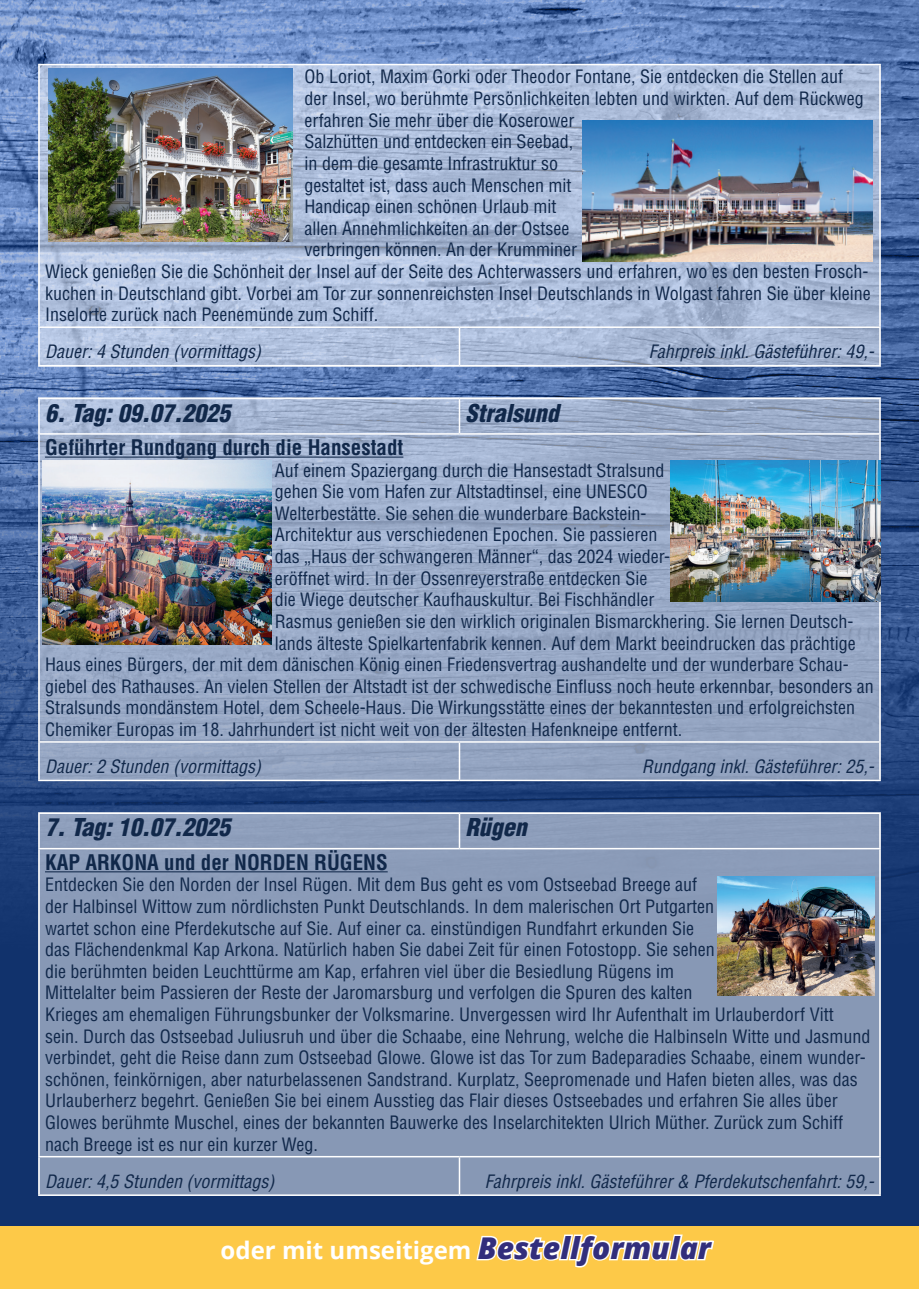
<style>
.page{position:relative;width:919px;height:1289px;background:#fff}
.page>*{position:absolute;margin:0;border:0;box-sizing:border-box;transform-origin:0 0}
.t1{font:italic 900 condensed 24px "Helvetica LT Std";color:#11284a}
.t2{font:700 24px "Open Sans";color:#fff}
.t3{font:700 condensed 21px "Helvetica LT Std";color:#11284a}
.t4{font:condensed 18px/21.6px "Helvetica LT Std";color:#11284a}
.t5{font:italic condensed 18px "Helvetica LT Std";color:#11284a}
.s1{font-weight:800;font-style:italic;font-size:30px}
</style>
<div class="page">
<img style="left:0;top:0;width:918px;height:1226px">
<div style="left:0;top:1226px;width:13px;height:62px;background:#fdc948"></div>
<div style="left:13px;top:1226px;width:905px;height:62px;background:#fdc948"></div>
<svg style="left:40px;top:65px;width:839px;height:300px;background:#acbdd9"></svg>
<hr style="left:38px;top:65px;width:2px;height:261px;background:#fff">
<hr style="left:879px;top:65px;width:1px;height:261px;background:#fff">
<hr style="left:38px;top:326px;width:421px;height:2px;background:#fff">
<hr style="left:38px;top:328px;width:2px;height:37px;background:#fff">
<hr style="left:38px;top:365px;width:421px;height:1px;background:#fff">
<hr style="left:38px;top:64px;width:421px;height:1px;background:#fff">
<hr style="left:459px;top:64px;width:421px;height:1px;background:#fff">
<hr style="left:459px;top:326px;width:421px;height:2px;background:#fff">
<hr style="left:458px;top:328px;width:2px;height:37px;background:#fff">
<hr style="left:879px;top:328px;width:1px;height:37px;background:#fff">
<hr style="left:459px;top:365px;width:421px;height:1px;background:#fff">
<img style="left:49px;top:68px;width:243px;height:173px">
<img style="left:583px;top:120px;width:289px;height:142px">
<svg style="left:40px;top:399px;width:839px;height:380px;background:#99aac6"></svg>
<hr style="left:38px;top:434px;width:2px;height:307px;background:#fff">
<hr style="left:879px;top:434px;width:1px;height:307px;background:#fff">
<hr style="left:38px;top:741px;width:421px;height:1px;background:#fff">
<hr style="left:38px;top:742px;width:2px;height:37px;background:#fff">
<hr style="left:38px;top:779px;width:421px;height:2px;background:#fff">
<hr style="left:38px;top:398px;width:421px;height:1px;background:#fff">
<hr style="left:38px;top:399px;width:2px;height:34px;background:#fff">
<hr style="left:38px;top:433px;width:421px;height:1px;background:#fff">
<hr style="left:459px;top:741px;width:421px;height:1px;background:#fff">
<hr style="left:458px;top:742px;width:2px;height:37px;background:#fff">
<hr style="left:879px;top:742px;width:1px;height:37px;background:#fff">
<hr style="left:459px;top:779px;width:421px;height:2px;background:#fff">
<hr style="left:459px;top:398px;width:421px;height:1px;background:#fff">
<hr style="left:458px;top:399px;width:2px;height:34px;background:#fff">
<hr style="left:879px;top:399px;width:1px;height:34px;background:#fff">
<hr style="left:459px;top:433px;width:421px;height:1px;background:#fff">
<hr style="left:45px;top:456px;width:358px;height:1px;background:#11284a">
<img style="left:670px;top:460px;width:210px;height:142px">
<img style="left:43px;top:460px;width:228px;height:184px">
<div style="left:38px;top:812px;width:842px;height:383px;background:#8798b5"></div>
<hr style="left:38px;top:849px;width:2px;height:306px;background:#fff">
<hr style="left:879px;top:849px;width:1px;height:306px;background:#fff">
<hr style="left:38px;top:1155px;width:421px;height:2px;background:#fff">
<hr style="left:38px;top:1157px;width:2px;height:37px;background:#fff">
<hr style="left:38px;top:1194px;width:421px;height:1px;background:#fff">
<hr style="left:38px;top:812px;width:421px;height:2px;background:#fff">
<hr style="left:38px;top:814px;width:2px;height:33px;background:#fff">
<hr style="left:38px;top:847px;width:421px;height:2px;background:#fff">
<hr style="left:459px;top:1155px;width:421px;height:2px;background:#fff">
<hr style="left:458px;top:1157px;width:2px;height:37px;background:#fff">
<hr style="left:879px;top:1157px;width:1px;height:37px;background:#fff">
<hr style="left:459px;top:1194px;width:421px;height:1px;background:#fff">
<hr style="left:459px;top:812px;width:421px;height:2px;background:#fff">
<hr style="left:458px;top:814px;width:2px;height:33px;background:#fff">
<hr style="left:879px;top:814px;width:1px;height:33px;background:#fff">
<hr style="left:459px;top:847px;width:421px;height:2px;background:#fff">
<hr style="left:45px;top:871px;width:342px;height:1px;background:#11284a">
<img style="left:717px;top:876px;width:157px;height:119px">
<p class="t4" style="left:304px;top:66px;width:560px">Ob Loriot, Maxim Gorki oder Theodor Fontane, Sie entdecken die Stellen auf der Insel, wo berühmte Persönlichkeiten lebten und wirkten. Auf dem Rückweg erfahren Sie mehr über die Koserower</p>
<p class="t4" style="left:304px;top:131px;width:270px">Salzhütten und entdecken ein Seebad,</p>
<p class="t4" style="left:304px;top:152px;width:255px">in dem die gesamte Infrastruktur so</p>
<p class="t4" style="left:304px;top:174px;width:268px">gestaltet ist, dass auch Menschen mit</p>
<p class="t4" style="left:304px;top:196px;width:253px">Handicap einen schönen Urlaub mit</p>
<p class="t4" style="left:304px;top:217px;width:266px">allen Annehmlichkeiten an der Ostsee</p>
<p class="t4" style="left:304px;top:239px;width:274px">verbringen können. An der Krumminer</p>
<p class="t4" style="left:45px;top:260px;width:827px">Wieck genießen Sie die Schönheit der Insel auf der Seite des Achterwassers und erfahren, wo es den besten Frosch&shy;kuchen in Deutschland gibt. Vorbei am Tor zur sonnenreichsten Insel Deutschlands in Wolgast fahren Sie über kleine<br>Inselorte zurück nach Peenemünde zum Schiff.</p>
<p class="t5" style="left:45px;top:340px;width:217px">Dauer: 4 Stunden (vormittags)</p>
<p class="t5" style="left:649px;top:340px;width:226px">Fahrpreis inkl. Gästeführer: 49,-</p>
<p class="t1" style="left:45px;top:398px;width:186px">6. Tag: 09.07.2025</p>
<p class="t1" style="left:465px;top:398px;width:95px">Stralsund</p>
<p class="t3" style="left:45px;top:434px;width:360px">Geführter Rundgang durch die Hansestadt</p>
<p class="t4" style="left:275px;top:459px;width:391px">Auf einem Spaziergang durch die Hansestadt Stralsund</p>
<p class="t4" style="left:275px;top:481px;width:374px">gehen Sie vom Hafen zur Altstadtinsel, eine UNESCO</p>
<p class="t4" style="left:275px;top:502px;width:373px">Welterbestätte. Sie sehen die wunderbare Backstein-</p>
<p class="t4" style="left:275px;top:524px;width:384px">Architektur aus verschiedenen Epochen. Sie passieren</p>
<p class="t4" style="left:275px;top:545px;width:397px">das „Haus der schwangeren Männer“, das 2024 wieder-</p>
<p class="t4" style="left:275px;top:567px;width:374px">eröffnet wird. In der Ossenreyerstraße entdecken Sie</p>
<p class="t4" style="left:275px;top:589px;width:381px">die Wiege deutscher Kaufhauskultur. Bei Fischhändler</p>
<p class="t4" style="left:275px;top:610px;width:582px">Rasmus genießen sie den wirklich originalen Bismarckhering. Sie lernen Deutsch&shy;lands älteste Spielkartenfabrik kennen. Auf dem Markt beeindrucken das prächtige</p>
<p class="t4" style="left:45px;top:653px;width:830px">Haus eines Bürgers, der mit dem dänischen König einen Friedensvertrag aushandelte und der wunderbare Schau&shy;giebel des Rathauses. An vielen Stellen der Altstadt ist der schwedische Einfluss noch heute erkennbar, besonders an Stralsunds mondänstem Hotel, dem Scheele-Haus. Die Wirkungsstätte eines der bekanntesten und erfolgreichsten Chemiker Europas im 18. Jahrhundert ist nicht weit von der ältesten Hafenkneipe entfernt.</p>
<p class="t5" style="left:45px;top:755px;width:217px">Dauer: 2 Stunden (vormittags)</p>
<p class="t5" style="left:641px;top:755px;width:233px">Rundgang inkl. Gästeführer: 25,-</p>
<p class="t1" style="left:45px;top:812px;width:186px">7. Tag: 10.07.2025</p>
<p class="t1" style="left:465px;top:812px;width:63px">Rügen</p>
<p class="t3" style="left:45px;top:848px;width:344px">KAP ARKONA und der NORDEN RÜGENS</p>
<p class="t4" style="left:45px;top:873px;width:670px">Entdecken Sie den Norden der Insel Rügen. Mit dem Bus geht es vom Ostseebad Breege auf der Halbinsel Wittow zum nördlichsten Punkt Deutschlands. In dem malerischen Ort Putgarten</p>
<p class="t4" style="left:45px;top:917px;width:650px">wartet schon eine Pferdekutsche auf Sie. Auf einer ca. einstündigen Rundfahrt erkunden Sie</p>
<p class="t4" style="left:45px;top:938px;width:671px">das Flächendenkmal Kap Arkona. Natürlich haben Sie dabei Zeit für einen Fotostopp. Sie sehen</p>
<p class="t4" style="left:45px;top:960px;width:630px">die berühmten beiden Leuchttürme am Kap, erfahren viel über die Besiedlung Rügens im</p>
<p class="t4" style="left:45px;top:981px;width:826px">Mittelalter beim Passieren der Reste der Jaromarsburg und verfolgen die Spuren des kalten<br>Krieges am ehemaligen Führungsbunker der Volksmarine. Unvergessen wird Ihr Aufenthalt im Urlauberdorf Vitt sein. Durch das Ostseebad Juliusruh und über die Schaabe, eine Nehrung, welche die Halbinseln Witte und Jasmund verbindet, geht die Reise dann zum Ostseebad Glowe. Glowe ist das Tor zum Badeparadies Schaabe, einem wunder&shy;schönen, feinkörnigen, aber naturbelassenen Sandstrand. Kurplatz, Seepromenade und Hafen bieten alles, was das Urlauberherz begehrt. Genießen Sie bei einem Ausstieg das Flair dieses Ostseebades und erfahren Sie alles über Glowes berühmte Muschel, eines der bekannten Bauwerke des Inselarchitekten Ulrich Müther. Zurück zum Schiff nach Breege ist es nur ein kurzer Weg.</p>
<p class="t5" style="left:45px;top:1169px;width:231px">Dauer: 4,5 Stunden (vormittags)</p>
<p class="t5" style="left:485px;top:1169px;width:390px">Fahrpreis inkl. Gästeführer &amp; Pferdekutschenfahrt: 59,-</p>
<h1 class="t2" style="left:221px;top:1233px;width:492px">oder mit umseitigem <span class="s1">Bestellformular</span></h1>
</div>
